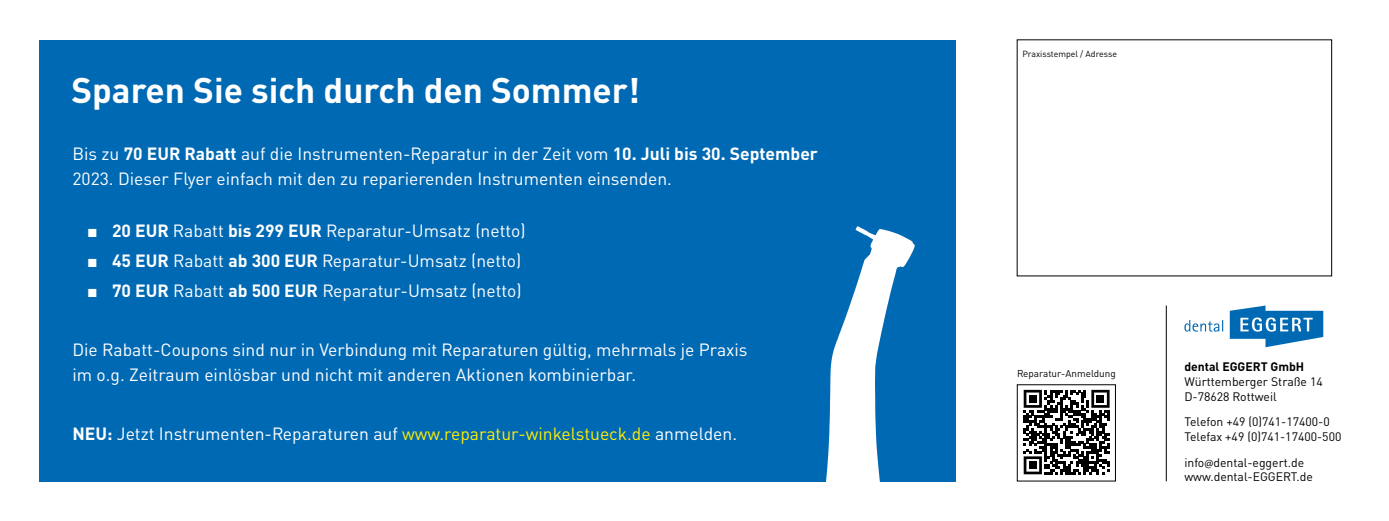
<style>
.page{position:relative;width:1389px;height:521px;background:#fff}
.page>*{position:absolute;margin:0;border:0;box-sizing:border-box;transform-origin:0 0}
.t1{font:700 35.18px "DINOT";color:#fff}
.t2{font:17.5px/24.5px "DINOT";color:#fff}
.t3{font:12.25px "DINOT";color:#000}
.t4{font:700 12.25px "DINOT";color:#000}
.t5{font:9.97px "DINOT";color:#000}
.t6{font:8.75px "DINOT";color:#000}
.s1{font-weight:700}
.s2{font-family:"Arial"}
.s3{color:#ffed00}
.s4{font-family:"Myriad Pro"}
</style>
<div class="page">
<div style="left:40px;top:40px;width:916px;height:441px;background:#0069b4"></div>
<hr style="left:1166px;top:306px;width:1px;height:175px;background:#000">
<svg style="left:1017px;top:384px;width:99px;height:97px"></svg>
<svg style="left:1230px;top:306px;width:93px;height:41px"></svg>
<svg style="left:1184px;top:320px;width:39px;height:12px"></svg>
<svg style="left:824px;top:226px;width:91px;height:256px"></svg>
<p class="t1" style="left:71px;top:68px;width:570px">Sparen Sie sich durch den Sommer!</p>
<p class="t2" style="left:72px;top:141px;width:747px">Bis zu <span class="s1">70 EUR Rabatt</span> auf die Instrumenten-Reparatur in der Zeit vom <span class="s1">10. Juli bis 30. September<br></span>2023. Dieser Flyer einfach mit den zu reparierenden Instrumenten einsenden.</p>
<p class="t2" style="left:87px;top:218px;width:440px"><span class="s2">■</span> <span class="s1">20 EUR</span> Rabatt <span class="s1">bis 299 EUR</span> Reparatur-Umsatz (netto)</p>
<p class="t2" style="left:87px;top:248px;width:436px"><span class="s2">■</span> <span class="s1">45 EUR</span> Rabatt <span class="s1">ab 300 EUR</span> Reparatur-Umsatz (netto)</p>
<p class="t2" style="left:87px;top:278px;width:436px"><span class="s2">■</span> <span class="s1">70 EUR</span> Rabatt <span class="s1">ab 500 EUR</span> Reparatur-Umsatz (netto)</p>
<p class="t2" style="left:72px;top:337px;width:677px">Die Rabatt-Coupons sind nur in Verbindung mit Reparaturen gültig, mehrmals je Praxis</p>
<p class="t2" style="left:72px;top:362px;width:565px">im o.g. Zeitraum einlösbar und nicht mit anderen Aktionen kombinierbar.</p>
<p class="t2" style="left:72px;top:421px;width:666px"><span class="s1">NEU:</span> Jetzt Instrumenten-Reparaturen auf <span class="s3">www.reparatur-winkelstueck.de</span> anmelden.</p>
<p class="t6" style="left:1022px;top:48px;width:96px">Praxisstempel / Adresse</p>
<p class="t5" style="left:1017px;top:367px;width:100px">Reparatur-Anmeldung</p>
<p class="t4" style="left:1184px;top:359px;width:121px">dental EGGERT GmbH</p>
<p class="t3" style="left:1184px;top:374px;width:140px">Württemberger Straße 14</p>
<p class="t3" style="left:1184px;top:388px;width:94px">D-78628 Rottweil</p>
<p class="t3" style="left:1184px;top:414px;width:147px">Telefon +49 (0)741-17400-0</p>
<p class="t3" style="left:1184px;top:429px;width:158px">Telefax +49 (0)741-17400-500</p>
<p class="t3" style="left:1184px;top:454px;width:121px">info<span class="s4">@</span>dental-eggert.de</p>
<p class="t3" style="left:1184px;top:469px;width:130px">www.dental-EGGERT.de</p>
</div>
